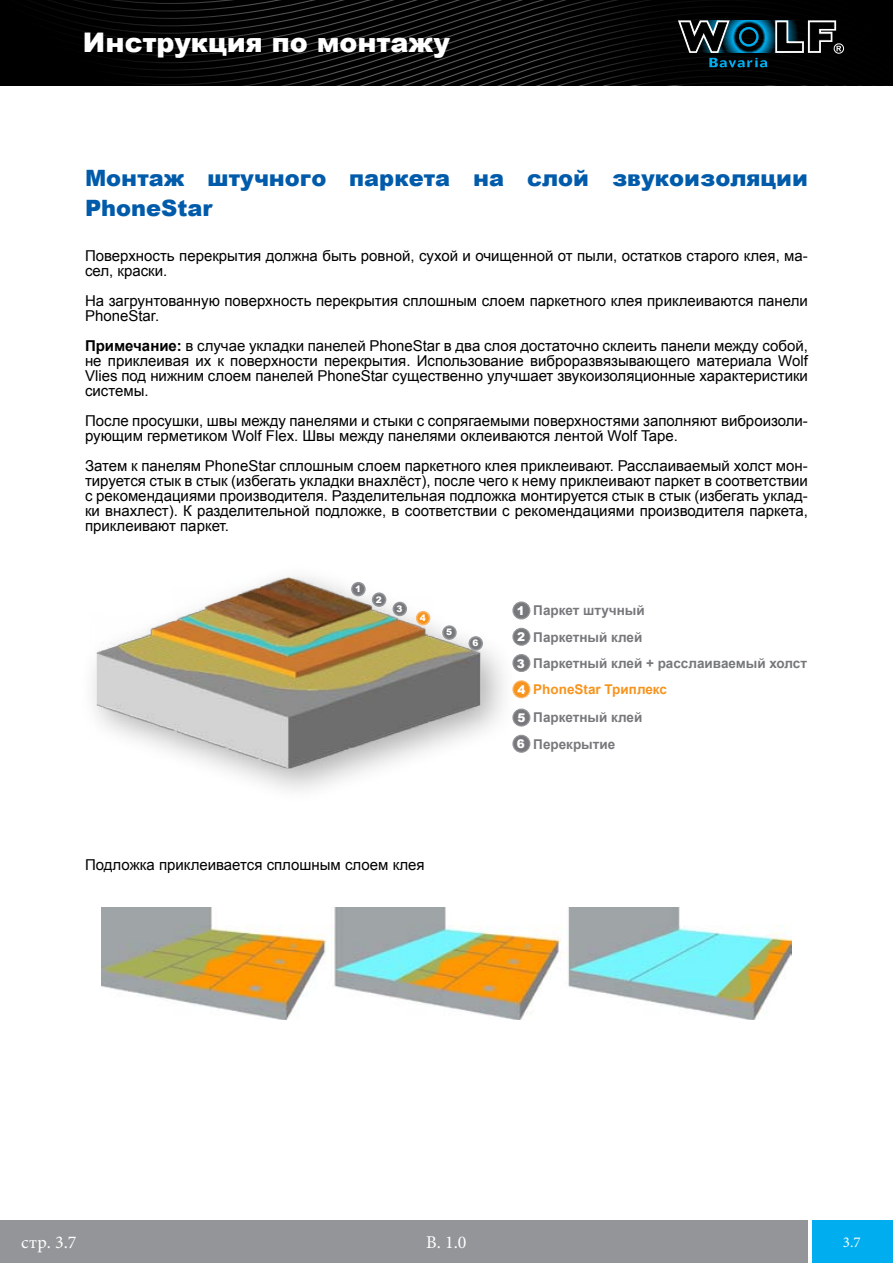
<style>
.page{position:relative;width:893px;height:1263px;background:#fff}
.page>*{position:absolute;margin:0;border:0;box-sizing:border-box;transform-origin:0 0}
.t1{font:900 27px "Arial";color:#fff}
.t2{font:900 22.5px/30px "Arial";color:#005baa}
.t3{font:18px "Minion Pro";color:#fff}
.t4{font:15px/15px "Arial";color:#000}
.t5{font:15px "Minion Pro";color:#fff}
.t6{font:700 13.5px "Arial";color:#77787b}
.t7{font:700 13.5px "Arial";color:#f7941e}
.t8{font:900 12px "Arial";color:#fff}
.t9{font:900 9px "Arial";color:#fff}
.s1{font-weight:700}
</style>
<div class="page">
<div style="left:812px;top:1220px;width:81px;height:43px;background:#00aeef"></div>
<div style="left:0;top:1220px;width:808px;height:43px;background:#939598"></div>
<svg style="left:0;top:0;width:893px;height:85px;background:#090c0d"></svg>
<img style="left:92px;top:577px;width:439px;height:214px">
<div style="left:373px;top:593px;width:13px;height:13px;background:#77787b;border-radius:50%"></div>
<div style="left:372px;top:592px;width:14px;height:15px;border:2px solid #939598;border-radius:50%"></div>
<div style="left:352px;top:583px;width:13px;height:13px;background:#77787b;border-radius:50%"></div>
<div style="left:351px;top:582px;width:15px;height:14px;border:2px solid #939598;border-radius:50%"></div>
<div style="left:393px;top:602px;width:14px;height:14px;border:2px solid #939598;border-radius:50%"></div>
<div style="left:443px;top:626px;width:13px;height:13px;background:#77787b;border-radius:50%"></div>
<div style="left:442px;top:625px;width:15px;height:15px;border:2px solid #939598;border-radius:50%"></div>
<div style="left:469px;top:637px;width:13px;height:13px;background:#77787b;border-radius:50%"></div>
<div style="left:468px;top:636px;width:15px;height:15px;border:2px solid #939598;border-radius:50%"></div>
<div style="left:417px;top:612px;width:13px;height:13px;background:#f7941e;border-radius:50%"></div>
<div style="left:416px;top:611px;width:14px;height:14px;border:2px solid #fcb66c;border-radius:50%"></div>
<svg style="left:396px;top:605px;width:7px;height:8px"></svg>
<div style="left:512px;top:628px;width:18px;height:18px;border:1px solid #939598;border-radius:50%"></div>
<svg style="left:514px;top:630px;width:14px;height:14px"></svg>
<svg style="left:513px;top:681px;width:17px;height:17px"></svg>
<div style="left:512px;top:680px;width:18px;height:18px;border:1px solid #fcb66c;border-radius:50%"></div>
<svg style="left:516px;top:682px;width:11px;height:13px"></svg>
<svg style="left:513px;top:709px;width:17px;height:17px"></svg>
<div style="left:512px;top:708px;width:18px;height:18px;border:1px solid #939598;border-radius:50%"></div>
<svg style="left:515px;top:711px;width:13px;height:14px"></svg>
<div style="left:512px;top:735px;width:18px;height:18px;border:1px solid #939598;border-radius:50%"></div>
<div style="left:512px;top:654px;width:18px;height:18px;border:1px solid #939598;border-radius:50%"></div>
<svg style="left:513px;top:602px;width:17px;height:17px"></svg>
<div style="left:512px;top:601px;width:18px;height:18px;border:1px solid #939598;border-radius:50%"></div>
<svg style="left:514px;top:737px;width:14px;height:15px"></svg>
<svg style="left:514px;top:656px;width:14px;height:15px"></svg>
<svg style="left:515px;top:603px;width:10px;height:14px"></svg>
<img style="left:102px;top:908px;width:689px;height:111px">
<h1 class="t1" style="left:83px;top:22px;width:369px">Инструкция по монтажу</h1>
<h2 class="t2" style="left:85px;top:162px;width:724px">Монтаж штучного паркета на слой звукоизоляции<br>PhoneStar</h2>
<p class="t4" style="left:85px;top:249px;width:724px">Поверхность перекрытия должна быть ровной, сухой и очищенной от пыли, остатков старого клея, ма&shy;сел, краски.</p>
<p class="t4" style="left:85px;top:294px;width:724px">На загрунтованную поверхность перекрытия сплошным слоем паркетного клея приклеиваются панели<br>PhoneStar.</p>
<p class="t4" style="left:85px;top:339px;width:724px;text-align:justify"><span class="s1">Примечание:</span> в случае укладки панелей PhoneStar в два слоя достаточно склеить панели между собой, не приклеивая их к поверхности перекрытия. Использование виброразвязывающего материала Wolf Vlies под нижним слоем панелей PhoneStar существенно улучшает звукоизоляционные характеристики системы.</p>
<p class="t4" style="left:85px;top:414px;width:724px">После просушки, швы между панелями и стыки с сопрягаемыми поверхностями заполняют виброизоли&shy;рующим герметиком Wolf Flex. Швы между панелями оклеиваются лентой Wolf Tape.</p>
<p class="t4" style="left:85px;top:459px;width:724px;text-align:justify">Затем к панелям PhoneStar сплошным слоем паркетного клея приклеивают. Расслаиваемый холст мон&shy;тируется стык в стык (избегать укладки внахлёст), после чего к нему приклеивают паркет в соответствии с рекомендациями производителя. Разделительная подложка монтируется стык в стык (избегать уклад&shy;ки внахлест). К разделительной подложке, в соответствии с рекомендациями производителя паркета, приклеивают паркет.</p>
<p class="t9" style="left:355px;top:582px;width:8px">1</p>
<p class="t9" style="left:376px;top:593px;width:8px">2</p>
<p class="t9" style="left:397px;top:602px;width:8px">3</p>
<p class="t9" style="left:420px;top:611px;width:8px">4</p>
<p class="t9" style="left:446px;top:626px;width:8px">5</p>
<p class="t8" style="left:517px;top:602px;width:10px">1</p>
<p class="t6" style="left:533px;top:602px;width:113px">Паркет штучный</p>
<p class="t9" style="left:472px;top:636px;width:8px">6</p>
<p class="t6" style="left:533px;top:628px;width:111px">Паркетный клей</p>
<p class="t7" style="left:533px;top:680px;width:135px">PhoneStar Триплекс</p>
<p class="t6" style="left:533px;top:708px;width:111px">Паркетный клей</p>
<p class="t8" style="left:517px;top:628px;width:10px">2</p>
<p class="t6" style="left:533px;top:654px;width:275px">Паркетный клей + расслаиваемый холст</p>
<p class="t8" style="left:517px;top:655px;width:10px">3</p>
<p class="t8" style="left:517px;top:681px;width:10px">4</p>
<p class="t8" style="left:517px;top:709px;width:10px">5</p>
<p class="t8" style="left:517px;top:735px;width:10px">6</p>
<p class="t6" style="left:533px;top:735px;width:83px">Перекрытие</p>
<p class="t4" style="left:85px;top:858px;width:341px">Подложка приклеивается сплошным слоем клея</p>
<p class="t3" style="left:21px;top:1230px;width:57px">стр. 3.7</p>
<p class="t3" style="left:426px;top:1230px;width:42px">В. 1.0</p>
<p class="t5" style="left:843px;top:1232px;width:19px">3.7</p>
</div>
